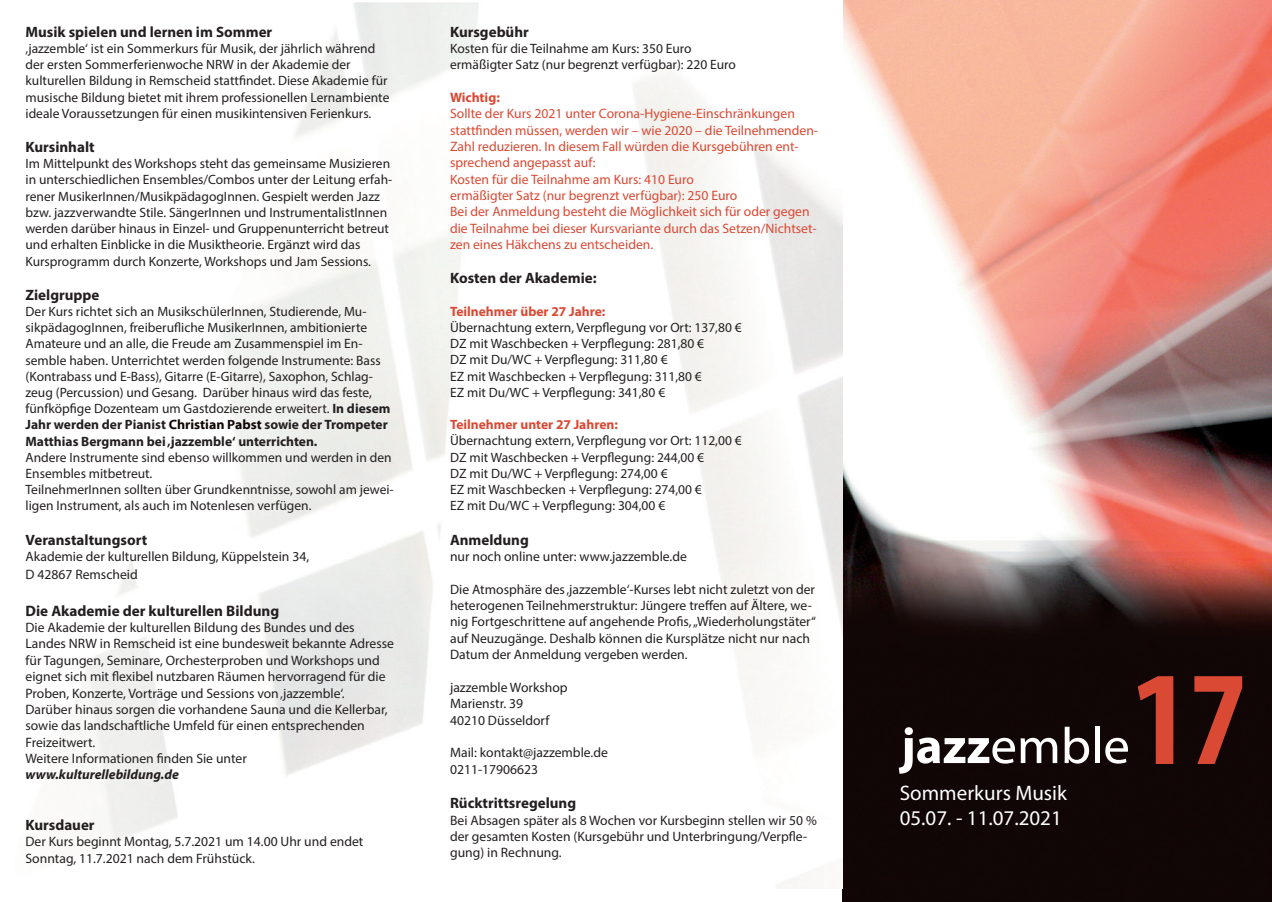
<style>
.page{position:relative;width:1272px;height:902px;background:#fff}
.page>*{position:absolute;margin:0;border:0;box-sizing:border-box;transform-origin:0 0}
.t1{font:700 condensed 135px "Myriad Pro";color:#d94934}
.t2{font:51px "Myriad Web Pro";color:#fff}
.t3{font:21px "Myriad Pro";color:#fff}
.t4{font:700 15.15px "Myriad Pro";color:#231f20}
.t5{font:700 15px "Myriad Pro";color:#231f20}
.t6{font:13.65px/16.4px "Myriad Pro";color:#231f20}
.t7{font:13.65px/16.4px "Myriad Pro";color:#d94934}
.t8{font:italic 700 13.65px "Myriad Pro";color:#231f20}
.t9{font:13.5px/16.2px "Myriad Pro";color:#231f20}
.t10{font:700 13.5px "Myriad Pro";color:#d94934}
.s1{font-weight:700}
.s2{font-family:"Myriad Web Pro";font-weight:700;color:#100605}
.s3{font-size:13.5px}
.s4{font-family:"Myriad Pro";font-weight:700}
</style>
<div class="page">
<img style="left:842px;top:0;width:429px;height:901px">
<p class="t5" style="left:26px;top:22px;width:248px">Musik spielen und lernen im Sommer</p>
<p class="t9" style="left:26px;top:40px;width:365px">‚jazzemble‘ ist ein Sommerkurs für Musik, der jährlich während der ersten Sommerferienwoche NRW in der Akademie der kulturellen Bildung in Remscheid stattfindet. Diese Akademie für musische Bildung bietet mit ihrem professionellen Lernambiente ideale Voraussetzungen für einen musikintensiven Ferienkurs.</p>
<p class="t5" style="left:26px;top:137px;width:71px">Kursinhalt</p>
<p class="t9" style="left:26px;top:155px;width:368px">Im Mittelpunkt des Workshops steht das gemeinsame Musizieren in unterschiedlichen Ensembles/Combos unter der Leitung erfah&shy;rener MusikerInnen/MusikpädagogInnen. Gespielt werden Jazz bzw. jazzverwandte Stile. SängerInnen und InstrumentalistInnen werden darüber hinaus in Einzel- und Gruppenunterricht betreut und erhalten Einblicke in die Musiktheorie. Ergänzt wird das</p>
<p class="t9" style="left:26px;top:253px;width:347px">Kursprogramm durch Konzerte, Workshops und Jam Sessions.</p>
<p class="t5" style="left:26px;top:285px;width:75px">Zielgruppe</p>
<p class="t9" style="left:26px;top:303px;width:366px">Der Kurs richtet sich an MusikschülerInnen, Studierende, Mu&shy;sikpädagogInnen, freiberufliche MusikerInnen, ambitionierte Amateure und an alle, die Freude am Zusammenspiel im En&shy;semble haben. Unterrichtet werden folgende Instrumente: Bass (Kontrabass und E-Bass), Gitarre (E-Gitarre), Saxophon, Schlag&shy;zeug (Percussion) und Gesang. Darüber hinaus wird das feste, fünfköpfige Dozenteam um Gastdozierende erweitert. <span class="s1">In diesem Jahr werden der Pianist</span> <span class="s2">Christian Pabst</span> <span class="s1">sowie der Trompeter Matthias Bergmann bei ‚jazzemble‘ unterrichten.</span></p>
<p class="t9" style="left:26px;top:449px;width:367px">Andere Instrumente sind ebenso willkommen und werden in den<br>Ensembles mitbetreut.</p>
<p class="t9" style="left:26px;top:481px;width:370px">TeilnehmerInnen sollten über Grundkenntnisse, sowohl am jewei&shy;ligen Instrument, als auch im Notenlesen verfügen.</p>
<p class="t5" style="left:26px;top:530px;width:123px">Veranstaltungsort</p>
<p class="t6" style="left:26px;top:548px;width:285px">Akademie der kulturellen Bildung, Küppelstein 34,</p>
<p class="t6" style="left:26px;top:566px;width:114px">D 42867 Remscheid</p>
<p class="t4" style="left:26px;top:600px;width:255px">Die Akademie der kulturellen Bildung</p>
<p class="t6" style="left:26px;top:619px;width:370px">Die Akademie der kulturellen Bildung des Bundes und des Landes NRW in Remscheid ist eine bundesweit bekannte Adresse für Tagungen, Seminare, Orchesterproben und Workshops und eignet sich mit flexibel nutzbaren Räumen hervorragend für die Proben, Konzerte, Vorträge und Sessions von ‚jazzemble‘.</p>
<p class="t6" style="left:26px;top:700px;width:363px">Darüber hinaus sorgen die vorhandene Sauna und die Kellerbar, sowie das landschaftliche Umfeld für einen entsprechenden<br>Freizeitwert.</p>
<p class="t6" style="left:26px;top:750px;width:223px">Weitere Informationen finden Sie unter</p>
<p class="t8" style="left:26px;top:765px;width:155px">www.kulturellebildung.de</p>
<p class="t5" style="left:26px;top:815px;width:71px">Kursdauer</p>
<p class="t6" style="left:26px;top:833px;width:339px">Der Kurs beginnt Montag, 5.7.2021 um 14.00 Uhr und endet<br>Sonntag, 11.7.2021 nach dem Frühstück.</p>
<p class="t5" style="left:450px;top:22px;width:80px">Kursgebühr</p>
<p class="t9" style="left:450px;top:40px;width:243px">Kosten für die Teilnahme am Kurs: 350 Euro</p>
<p class="t9" style="left:450px;top:56px;width:287px">ermäßigter Satz (nur begrenzt verfügbar): 220 Euro</p>
<p class="t7" style="left:450px;top:89px;width:369px"><span class="s1">Wichtig:<br></span>Sollte der Kurs 2021 unter Corona-Hygiene-Einschränkungen stattfinden müssen, werden wir – wie 2020 – die Teilnehmenden-Zahl reduzieren. In diesem Fall würden die Kursgebühren ent&shy;sprechend angepasst auf:<br>Kosten für die Teilnahme am Kurs: 410 Euro</p>
<p class="t7" style="left:450px;top:187px;width:289px">ermäßigter Satz <span class="s3">(nur begrenzt verfügbar)</span>: 250 Euro</p>
<p class="t7" style="left:450px;top:203px;width:368px">Bei der Anmeldung besteht die Möglichkeit sich für oder gegen die Teilnahme bei dieser Kursvariante durch das Setzen/Nichtset&shy;zen eines Häkchens zu entscheiden.</p>
<p class="t5" style="left:450px;top:268px;width:148px">Kosten der Akademie:</p>
<p class="t10" style="left:450px;top:302px;width:157px">Teilnehmer über 27 Jahre:</p>
<p class="t9" style="left:450px;top:319px;width:293px">Übernachtung extern, Verpflegung vor Ort: 137,80 €</p>
<p class="t9" style="left:450px;top:335px;width:256px">DZ mit Waschbecken + Verpflegung: 281,80 €</p>
<p class="t9" style="left:450px;top:351px;width:219px">DZ mit Du/WC + Verpflegung: 311,80 €</p>
<p class="t9" style="left:450px;top:368px;width:253px">EZ mit Waschbecken + Verpflegung: 311,80 €</p>
<p class="t9" style="left:450px;top:384px;width:217px">EZ mit Du/WC + Verpflegung: 341,80 €</p>
<p class="t10" style="left:450px;top:416px;width:169px">Teilnehmer unter 27 Jahren:</p>
<p class="t9" style="left:450px;top:432px;width:293px">Übernachtung extern, Verpflegung vor Ort: 112,00 €</p>
<p class="t9" style="left:450px;top:449px;width:256px">DZ mit Waschbecken + Verpflegung: 244,00 €</p>
<p class="t9" style="left:450px;top:465px;width:219px">DZ mit Du/WC + Verpflegung: 274,00 €</p>
<p class="t9" style="left:450px;top:481px;width:253px">EZ mit Waschbecken + Verpflegung: 274,00 €</p>
<p class="t9" style="left:450px;top:497px;width:217px">EZ mit Du/WC + Verpflegung: 304,00 €</p>
<p class="t5" style="left:450px;top:529px;width:80px">Anmeldung</p>
<p class="t6" style="left:450px;top:548px;width:238px">nur noch online unter: www.jazzemble.de</p>
<p class="t6" style="left:450px;top:580px;width:367px">Die Atmosphäre des ‚jazzemble‘-Kurses lebt nicht zuletzt von der heterogenen Teilnehmerstruktur: Jüngere treffen auf Ältere, we&shy;nig Fortgeschrittene auf angehende Profis, „Wiederholungstäter“ auf Neuzugänge. Deshalb können die Kursplätze nicht nur nach Datum der Anmeldung vergeben werden.</p>
<p class="t6" style="left:450px;top:678px;width:119px">jazzemble Workshop</p>
<p class="t6" style="left:450px;top:695px;width:75px">Marienstr. 39</p>
<p class="t6" style="left:450px;top:711px;width:101px">40210 Düsseldorf</p>
<p class="t6" style="left:450px;top:744px;width:159px">Mail: kontakt@jazzemble.de</p>
<p class="t6" style="left:450px;top:760px;width:90px">0211-17906623</p>
<p class="t5" style="left:450px;top:793px;width:127px">Rücktrittsregelung</p>
<p class="t6" style="left:450px;top:811px;width:368px">Bei Absagen später als 8 Wochen vor Kursbeginn stellen wir 50 % der gesamten Kosten (Kursgebühr und Unterbringung/Verpfle&shy;gung) in Rechnung.</p>
<p class="t2" style="left:900px;top:718px;width:230px"><span class="s4">jazz</span>emble</p>
<p class="t3" style="left:899px;top:779px;width:169px">Sommerkurs Musik</p>
<p class="t3" style="left:899px;top:805px;width:164px">05.07. - 11.07.2021</p>
<p class="t1" style="left:1131px;top:634px;width:117px">17</p>
</div>
